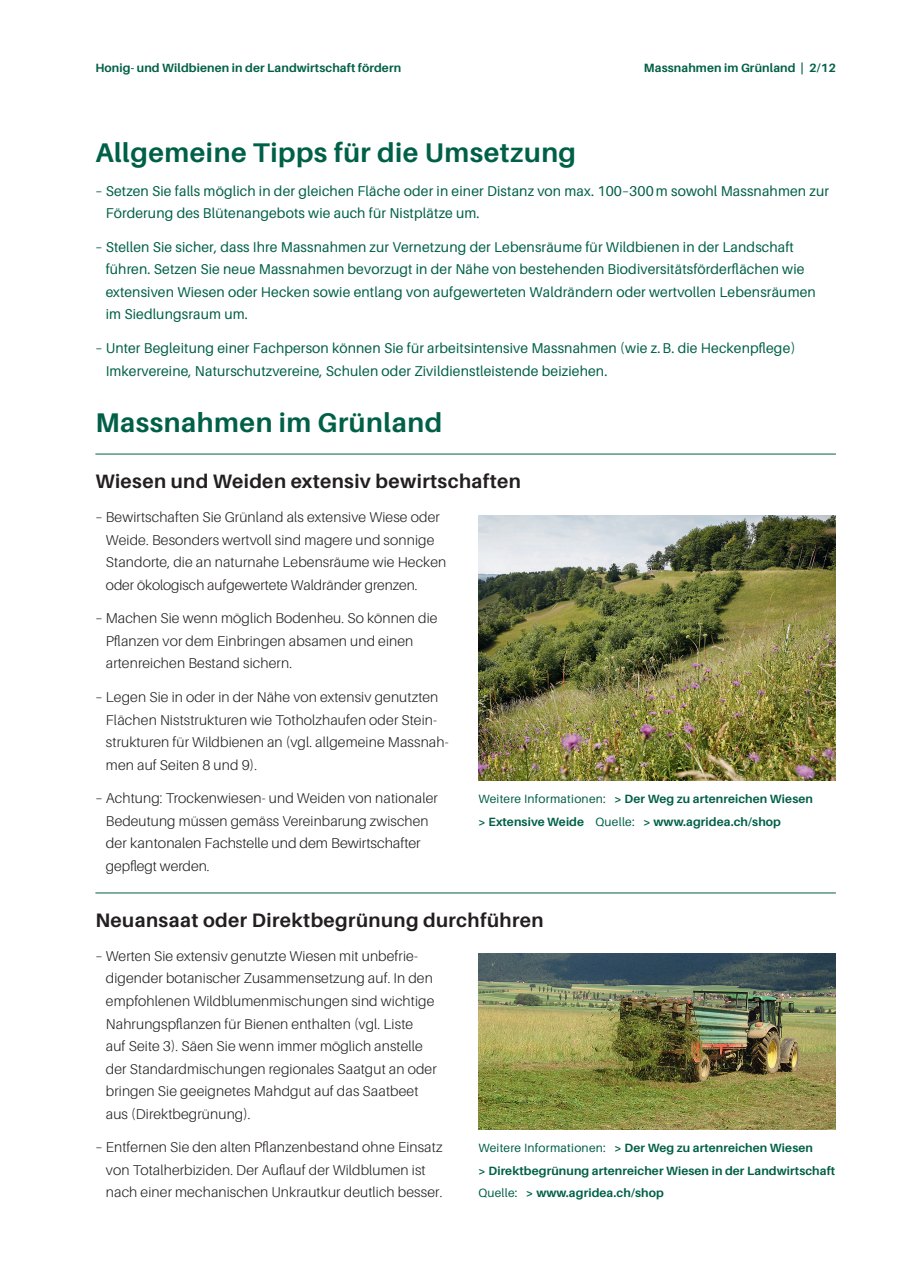
<style>
.page{position:relative;width:914px;height:1288px;background:#fff}
.page>*{position:absolute;margin:0;border:0;box-sizing:border-box;transform-origin:0 0}
.t1{font:700 27px "Aileron";letter-spacing:.02em;color:#006047}
.t2{font:700 19.5px "Aileron";letter-spacing:.02em;color:#231f20}
.t3{font:300 14.25px/22.5px "Aileron";letter-spacing:.01em;color:#231f20}
.t4{font:14.25px/22.5px "Aileron";letter-spacing:.01em;color:#006047}
.t5{font:700 12px/22.5px "Aileron";letter-spacing:.01em;color:#006047}
.s1{font-weight:400}
</style>
<div class="page">
<hr style="left:95px;top:892px;width:740px;height:1px;background:#006047">
<img style="left:478px;top:953px;width:357px;height:176px">
<hr style="left:95px;top:454px;width:740px;height:1px;background:#006047">
<img style="left:478px;top:515px;width:357px;height:266px">
<p class="t5" style="left:95px;top:57px;width:307px">Honig- und Wildbienen in der Landwirtschaft fördern</p>
<p class="t5" style="left:643px;top:57px;width:193px">Massnahmen im Grünland | 2/12</p>
<h1 class="t1" style="left:95px;top:137px;width:482px">Allgemeine Tipps für die Umsetzung</h1>
<p class="t4" style="left:106px;top:180px;width:724px;text-indent:-10px">– Setzen Sie falls möglich in der gleichen Fläche oder in einer Distanz von max. 100–300 m sowohl Massnahmen zur<br>Förderung des Blütenangebots wie auch für Nistplätze um.</p>
<p class="t4" style="left:106px;top:236px;width:711px;text-indent:-10px">– Stellen Sie sicher, dass Ihre Massnahmen zur Vernetzung der Lebensräume für Wildbienen in der Landschaft führen. Setzen Sie neue Massnahmen bevorzugt in der Nähe von bestehenden Biodiversitätsförderflächen wie extensiven Wiesen oder Hecken sowie entlang von aufgewerteten Waldrändern oder wertvollen Lebensräumen im Siedlungsraum um.</p>
<p class="t4" style="left:106px;top:337px;width:691px;text-indent:-10px">– Unter Begleitung einer Fachperson können Sie für arbeitsintensive Massnahmen (wie z.B. die Heckenpflege)<br>Imkervereine, Naturschutzvereine, Schulen oder Zivildienstleistende beiziehen.</p>
<h1 class="t1" style="left:95px;top:407px;width:348px">Massnahmen im Grünland</h1>
<h2 class="t2" style="left:95px;top:470px;width:427px">Wiesen und Weiden extensiv bewirtschaften</h2>
<p class="t3" style="left:106px;top:506px;width:342px;text-indent:-10px">– Bewirtschaften Sie Grünland als extensive Wiese oder Weide. Besonders wertvoll sind magere und sonnige Standorte, die an naturnahe Lebensräume wie Hecken oder ökologisch aufgewertete Waldränder grenzen.</p>
<p class="t3" style="left:106px;top:607px;width:333px;text-indent:-11px">– Machen Sie wenn möglich Bodenheu. So können die<br>Pflanzen vor dem Einbringen absamen und einen artenreichen Bestand sichern.</p>
<p class="t3" style="left:106px;top:686px;width:344px;text-indent:-11px">– Legen Sie in oder in der Nähe von extensiv genutzten Flächen Niststrukturen wie Totholzhaufen oder Stein&shy;strukturen für Wildbienen an (vgl. allgemeine Massnah&shy;men auf Seiten 8 und 9).</p>
<p class="t3" style="left:106px;top:787px;width:333px;text-indent:-10px">– Achtung: Trockenwiesen- und Weiden von nationaler Bedeutung müssen gemäss Vereinbarung zwischen der kantonalen Fachstelle und dem Bewirtschafter gepflegt werden.</p>
<p class="t5" style="left:478px;top:788px;width:336px"><span class="s1">Weitere Informationen:</span> &gt; Der Weg zu artenreichen Wiesen &gt; Extensive Weide <span class="s1">Quelle:</span> &gt; www.agridea.ch/shop</p>
<h2 class="t2" style="left:95px;top:909px;width:449px">Neuansaat oder Direktbegrünung durchführen</h2>
<p class="t3" style="left:106px;top:945px;width:332px;text-indent:-11px">– Werten Sie extensiv genutzte Wiesen mit unbefrie&shy;digender botanischer Zusammensetzung auf. In den empfohlenen Wildblumenmischungen sind wichtige Nahrungspflanzen für Bienen enthalten (vgl. Liste<br>auf Seite 3). Säen Sie wenn immer möglich anstelle der Standardmischungen regionales Saatgut an oder bringen Sie geeignetes Mahdgut auf das Saatbeet aus (Direktbegrünung).</p>
<p class="t3" style="left:106px;top:1136px;width:338px;text-indent:-11px">– Entfernen Sie den alten Pflanzenbestand ohne Einsatz von Totalherbiziden. Der Auflauf der Wildblumen ist nach einer mechanischen Unkrautkur deutlich besser.</p>
<p class="t5" style="left:478px;top:1137px;width:358px"><span class="s1">Weitere Informationen:</span> &gt; Der Weg zu artenreichen Wiesen<br>&gt; Direktbegrünung artenreicher Wiesen in der Landwirtschaft<br><span class="s1">Quelle:</span> &gt; www.agridea.ch/shop</p>
</div>
